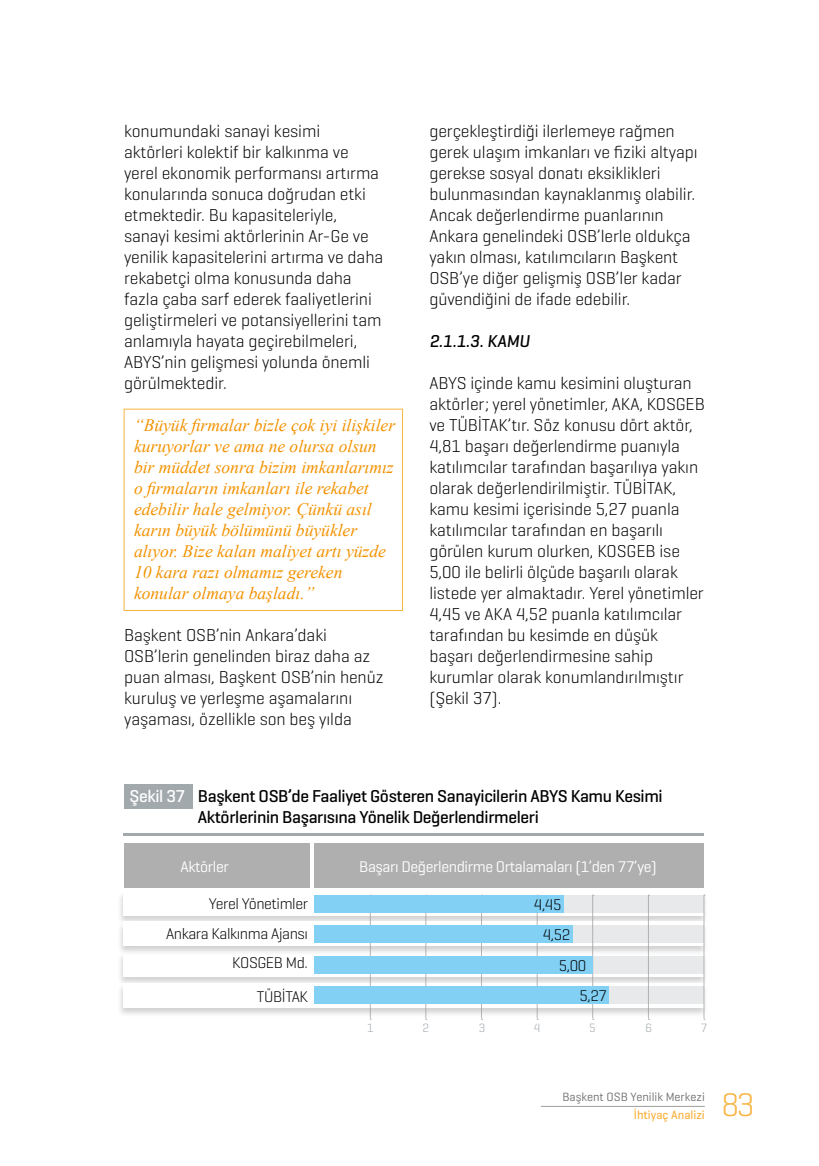
<style>
.page{position:relative;width:819px;height:1166px;background:#fff}
.page>*{position:absolute;margin:0;border:0;box-sizing:border-box;transform-origin:0 0}
.t1{font:300 33.25px "Geogrotesque";color:#f9b342}
.t2{font:300 17.5px/21px "Geogrotesque";letter-spacing:-.005em;color:#000}
.t3{font:italic 17.5px/21px "Times New Roman";color:#f39200}
.t4{font:500 17.5px/21px "Geogrotesque";letter-spacing:-.02em;color:#000}
.t5{font:italic 500 17.5px "Geogrotesque";color:#000}
.t6{font:300 15.75px/29.8px "Geogrotesque";letter-spacing:-.025em;color:#000;text-align:right}
.t7{font:15.75px "Geogrotesque";letter-spacing:-.025em;color:#fff}
.t8{font:12.25px "Geogrotesque";color:#706f6f}
.t9{font:500 12.25px "Geogrotesque";color:#f9b342}
.t10{font:300 12.25px "Geogrotesque";color:#a2a9ad}
.s1{color:#fff}
</style>
<div class="page">
<hr style="left:541px;top:1106px;width:163px;height:1px;background:#9d9d9c">
<div style="left:124px;top:409px;width:279px;height:202px;border:1px solid #f9b342"></div>
<div style="left:124px;top:784px;width:69px;height:25px;background:#a2a9ad"></div>
<hr style="left:124px;top:833px;width:580px;height:2px;background:#a2a9ad">
<div style="left:117px;top:891px;width:592px;height:34px;background:#000;opacity:.18"></div>
<div style="left:123px;top:891px;width:581px;height:24px;background:#fff"></div>
<div style="left:117px;top:952px;width:592px;height:35px;background:#000;opacity:.18"></div>
<div style="left:123px;top:952px;width:581px;height:24px;background:#fff"></div>
<div style="left:117px;top:921px;width:592px;height:35px;background:#000;opacity:.18"></div>
<div style="left:123px;top:922px;width:581px;height:24px;background:#fff"></div>
<div style="left:117px;top:983px;width:592px;height:34px;background:#000;opacity:.18"></div>
<div style="left:123px;top:983px;width:581px;height:24px;background:#fff"></div>
<div style="left:314px;top:895px;width:390px;height:18px;background:#e8e9ea"></div>
<div style="left:314px;top:925px;width:390px;height:18px;background:#e8e9ea"></div>
<div style="left:314px;top:956px;width:390px;height:17px;background:#e8e9ea"></div>
<div style="left:314px;top:986px;width:390px;height:18px;background:#e8e9ea"></div>
<div style="left:124px;top:843px;width:185px;height:45px;background:#afafaf"></div>
<div style="left:314px;top:843px;width:390px;height:45px;background:#afafaf"></div>
<svg style="left:703px;top:895px;width:2px;height:125px"></svg>
<svg style="left:370px;top:913px;width:1px;height:107px"></svg>
<svg style="left:481px;top:913px;width:1px;height:107px"></svg>
<svg style="left:425px;top:913px;width:2px;height:107px"></svg>
<svg style="left:537px;top:913px;width:1px;height:107px"></svg>
<svg style="left:592px;top:895px;width:1px;height:125px"></svg>
<svg style="left:648px;top:895px;width:1px;height:125px"></svg>
<div style="left:314px;top:895px;width:250px;height:18px;background:#83d0f5"></div>
<div style="left:314px;top:925px;width:258px;height:18px;background:#83d0f5"></div>
<div style="left:314px;top:956px;width:278px;height:17px;background:#83d0f5"></div>
<div style="left:314px;top:986px;width:295px;height:18px;background:#83d0f5"></div>
<p class="t2" style="left:124px;top:120px;width:260px">konumundaki sanayi kesimi aktörleri kolektif bir kalkınma ve yerel ekonomik performansı artırma konularında sonuca doğrudan etki etmektedir. Bu kapasiteleriyle, sanayi kesimi aktörlerinin Ar-Ge ve yenilik kapasitelerini artırma ve daha rekabetçi olma konusunda daha fazla çaba sarf ederek faaliyetlerini geliştirmeleri ve potansiyellerini tam anlamıyla hayata geçirebilmeleri, ABYS’nin gelişmesi yolunda önemli görülmektedir.</p>
<p class="t3" style="left:134px;top:414px;width:263px">“Büyük firmalar bizle çok iyi ilişkiler kuruyorlar ve ama ne olursa olsun bir müddet sonra bizim imkanlarımız o firmaların imkanları ile rekabet edebilir hale gelmiyor. Çünkü asıl karın büyük bölümünü büyükler alıyor. Bize kalan maliyet artı yüzde 10 kara razı olmamız gereken konular olmaya başladı.”</p>
<p class="t2" style="left:124px;top:624px;width:261px">Başkent OSB’nin Ankara’daki OSB’lerin genelinden biraz daha az puan alması, Başkent OSB’nin henüz kuruluş ve yerleşme aşamalarını yaşaması, özellikle son beş yılda</p>
<p class="t2" style="left:429px;top:120px;width:270px">gerçekleştirdiği ilerlemeye rağmen gerek ulaşım imkanları ve fiziki altyapı gerekse sosyal donatı eksiklikleri bulunmasından kaynaklanmış olabilir.<br>Ancak değerlendirme puanlarının Ankara genelindeki OSB’lerle oldukça yakın olması, katılımcıların Başkent OSB’ye diğer gelişmiş OSB’ler kadar güvendiğini de ifade edebilir.</p>
<p class="t5" style="left:429px;top:330px;width:102px">2.1.1.3. KAMU</p>
<p class="t2" style="left:429px;top:372px;width:277px">ABYS içinde kamu kesimini oluşturan aktörler; yerel yönetimler, AKA, KOSGEB ve TÜBİTAK’tır. Söz konusu dört aktör, 4,81 başarı değerlendirme puanıyla katılımcılar tarafından başarılıya yakın olarak değerlendirilmiştir. TÜBİTAK, kamu kesimi içerisinde 5,27 puanla katılımcılar tarafından en başarılı görülen kurum olurken, KOSGEB ise 5,00 ile belirli ölçüde başarılı olarak listede yer almaktadır. Yerel yönetimler 4,45 ve AKA 4,52 puanla katılımcılar tarafından bu kesimde en düşük başarı değerlendirmesine sahip kurumlar olarak konumlandırılmıştır (Şekil 37).</p>
<p class="t4" style="left:198px;top:785px;width:466px;text-indent:-68px"><span class="s1">Şekil 37</span> Başkent OSB’de Faaliyet Gösteren Sanayicilerin ABYS Kamu Kesimi<br>Aktörlerinin Başarısına Yönelik Değerlendirmeleri</p>
<p class="t7" style="left:180px;top:856px;width:50px">Aktörler</p>
<p class="t7" style="left:359px;top:856px;width:299px">Başarı Değerlendirme Ortalamaları (1’den 77’ye)</p>
<p class="t6" style="left:166px;top:888px;width:143px">Yerel Yönetimler<br>Ankara Kalkınma Ajansı<br>KOSGEB Md.</p>
<p class="t6" style="left:257px;top:981px;width:53px">TÜBİTAK</p>
<p class="t6" style="left:534px;top:889px;width:29px">4,45</p>
<p class="t6" style="left:542px;top:919px;width:29px">4,52</p>
<p class="t6" style="left:559px;top:950px;width:29px">5,00</p>
<p class="t6" style="left:579px;top:980px;width:29px">5,27</p>
<p class="t10" style="left:367px;top:1020px;width:8px">1</p>
<p class="t10" style="left:422px;top:1020px;width:8px">2</p>
<p class="t10" style="left:479px;top:1020px;width:8px">3</p>
<p class="t10" style="left:534px;top:1020px;width:8px">4</p>
<p class="t10" style="left:589px;top:1020px;width:8px">5</p>
<p class="t10" style="left:645px;top:1020px;width:8px">6</p>
<p class="t10" style="left:700px;top:1020px;width:8px">7</p>
<p class="t8" style="left:562px;top:1089px;width:144px">Başkent OSB Yenilik Merkezi</p>
<p class="t9" style="left:633px;top:1107px;width:72px">İhtiyaç Analizi</p>
<h1 class="t1" style="left:721px;top:1084px;width:35px">83</h1>
</div>
